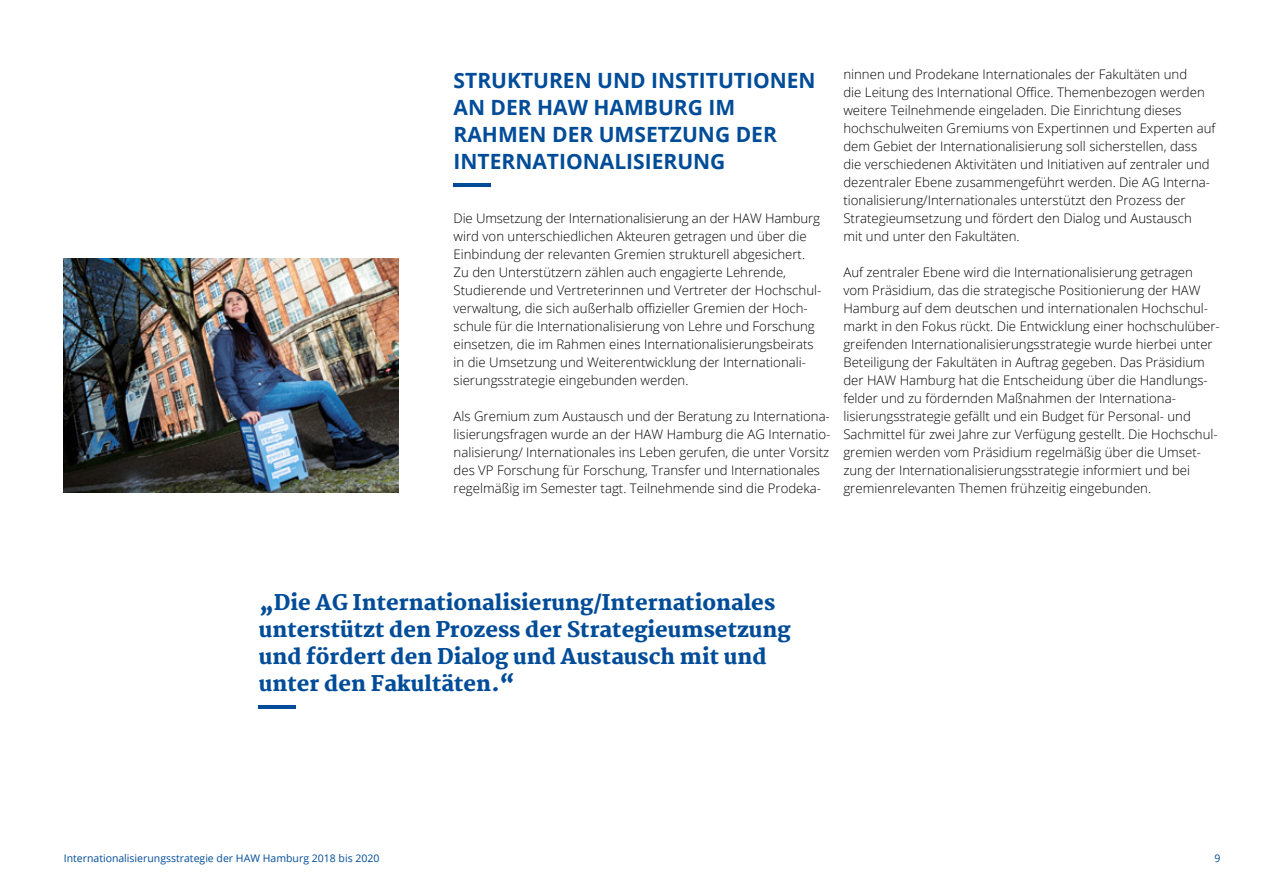
<style>
.page{position:relative;width:1263px;height:893px;background:#fff}
.page>*{position:absolute;margin:0;border:0;box-sizing:border-box;transform-origin:0 0}
.t1{font:800 21px/27px "Martel";color:#004c98}
.t2{font:700 21px/27px "Open Sans";color:#004c98}
.t3{font:300 13.2px/18px "Open Sans";color:#000}
.t4{font:10.5px "Open Sans";color:#004c98}
</style>
<div class="page">
<hr style="left:259px;top:705px;width:37px;height:3px;background:#004c98">
<hr style="left:454px;top:183px;width:37px;height:4px;background:#004c98">
<img style="left:64px;top:259px;width:334px;height:234px">
<h1 class="t2" style="left:454px;top:66px;width:364px">STRUKTUREN UND INSTITUTIONEN<br>AN DER HAW HAMBURG IM<br>RAHMEN DER UMSETZUNG DER<br>INTERNATIONALISIERUNG</h1>
<p class="t3" style="left:454px;top:208px;width:369px">Die Umsetzung der Internationalisierung an der HAW Hamburg wird von unterschiedlichen Akteuren getragen und über die Einbindung der relevanten Gremien strukturell abgesichert.<br>Zu den Unterstützern zählen auch engagierte Lehrende, Studierende und Vertreterinnen und Vertreter der Hochschul&shy;verwaltung, die sich außerhalb offizieller Gremien der Hoch&shy;schule für die Internationalisierung von Lehre und Forschung einsetzen, die im Rahmen eines Internationalisierungsbeirats in die Umsetzung und Weiterentwicklung der Internationali&shy;sierungsstrategie eingebunden werden.</p>
<p class="t3" style="left:454px;top:406px;width:378px">Als Gremium zum Austausch und der Beratung zu Internationa&shy;lisierungsfragen wurde an der HAW Hamburg die AG Internatio&shy;nalisierung/ Internationales ins Leben gerufen, die unter Vorsitz des VP Forschung für Forschung, Transfer und Internationales regelmäßig im Semester tagt. Teilnehmende sind die Prodeka-</p>
<p class="t3" style="left:843px;top:64px;width:373px">ninnen und Prodekane Internationales der Fakultäten und<br>die Leitung des International Office. Themenbezogen werden weitere Teilnehmende eingeladen. Die Einrichtung dieses hochschulweiten Gremiums von Expertinnen und Experten auf dem Gebiet der Internationalisierung soll sicherstellen, dass die verschiedenen Aktivitäten und Initiativen auf zentraler und dezentraler Ebene zusammengeführt werden. Die AG Interna&shy;tionalisierung/Internationales unterstützt den Prozess der Strategieumsetzung und fördert den Dialog und Austausch<br>mit und unter den Fakultäten.</p>
<p class="t3" style="left:843px;top:262px;width:378px">Auf zentraler Ebene wird die Internationalisierung getragen vom Präsidium, das die strategische Positionierung der HAW Hamburg auf dem deutschen und internationalen Hochschul&shy;markt in den Fokus rückt. Die Entwicklung einer hochschulüber&shy;greifenden Internationalisierungsstrategie wurde hierbei unter Beteiligung der Fakultäten in Auftrag gegeben. Das Präsidium der HAW Hamburg hat die Entscheidung über die Handlungs&shy;felder und zu fördernden Maßnahmen der Internationa&shy;lisierungsstrategie gefällt und ein Budget für Personal- und Sachmittel für zwei Jahre zur Verfügung gestellt. Die Hochschul&shy;gremien werden vom Präsidium regelmäßig über die Umset&shy;zung der Internationalisierungsstrategie informiert und bei gremienrelevanten Themen frühzeitig eingebunden.</p>
<h1 class="t1" style="left:259px;top:589px;width:533px">„Die AG Internationalisierung/Internationales unterstützt den Prozess der Strategieumsetzung und fördert den Dialog und Austausch mit und unter den Fakultäten.“</h1>
<p class="t4" style="left:64px;top:851px;width:317px">Internationalisierungsstrategie der HAW Hamburg 2018 bis 2020</p>
<p class="t4" style="left:1214px;top:851px;width:8px">9</p>
</div>
